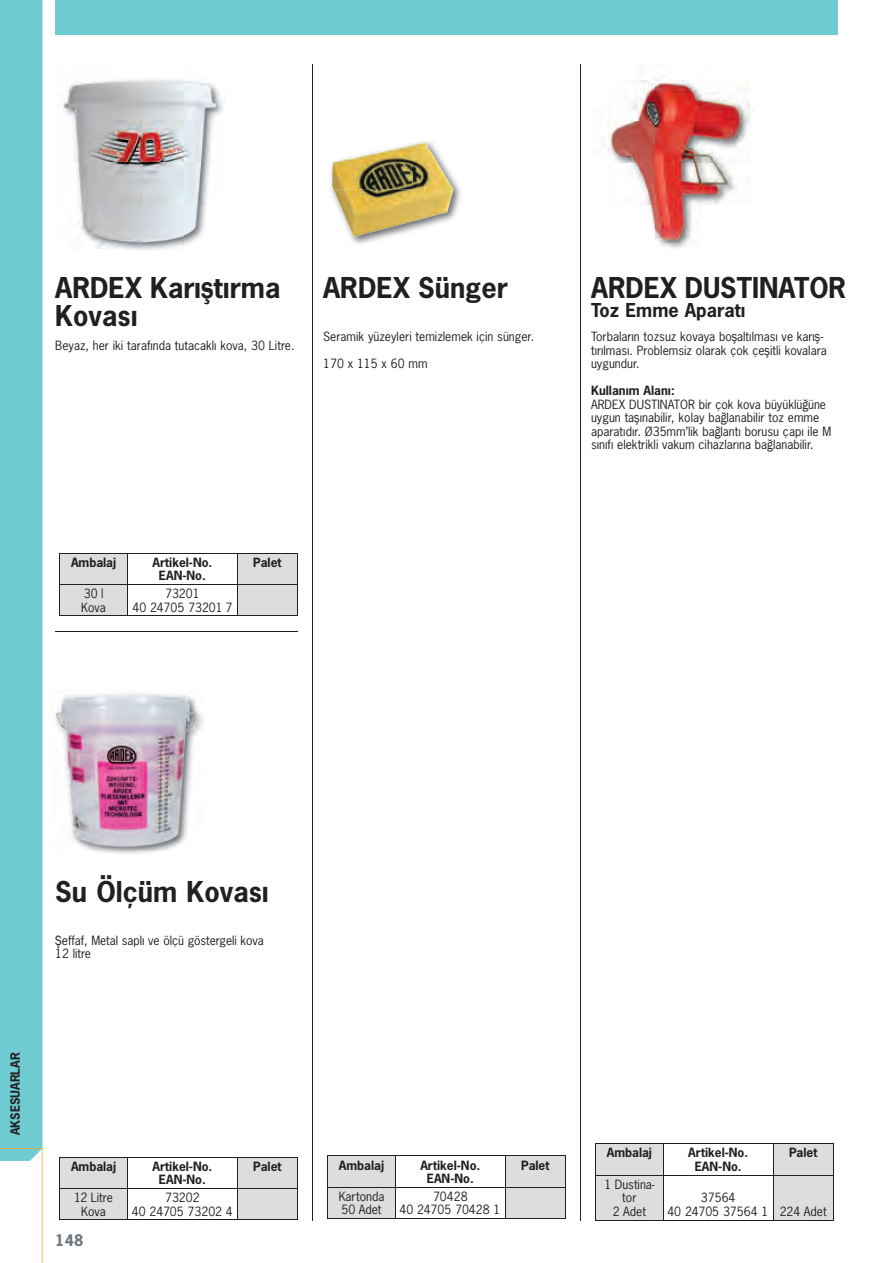
<style>
.page{position:relative;width:893px;height:1263px;background:#fff}
.page>*{position:absolute;margin:0;border:0;box-sizing:border-box;transform-origin:0 0}
.t1{font:700 27px/28.5px "News Gothic Std";color:#231f20}
.t2{font:700 18px "News Gothic Std";color:#231f20}
.t3{font:700 15px "News Gothic Std";color:#6a747b}
.t4{font:12px/13.5px "News Gothic Std";color:#231f20}
.t5{font:700 12px/13.5px "News Gothic Std";color:#231f20;text-align:center}
.s1{font-family:"Franklin Gothic";font-weight:600;font-size:31.05px}
.s2{font-family:"Franklin Gothic";font-size:13.8px}
.s3{font-weight:700}
</style>
<div class="page">
<div style="left:0;top:0;width:43px;height:1148px;background:#6fcbd2"></div>
<div style="left:55px;top:0;width:783px;height:34px;background:#6fcbd2"></div>
<svg style="left:0;top:1148px;width:43px;height:115px"></svg>
<hr style="left:312px;top:64px;width:1px;height:1156px;background:#231f20">
<hr style="left:55px;top:631px;width:243px;height:1px;background:#231f20">
<hr style="left:580px;top:64px;width:1px;height:1156px;background:#231f20">
<img style="left:63px;top:79px;width:160px;height:169px">
<svg style="left:61px;top:554px;width:236px;height:61px"></svg>
<hr style="left:60px;top:553px;width:67px;height:1px;background:#231f20">
<hr style="left:60px;top:554px;width:1px;height:30px;background:#231f20">
<hr style="left:127px;top:553px;width:111px;height:1px;background:#231f20">
<hr style="left:127px;top:554px;width:1px;height:30px;background:#231f20">
<hr style="left:238px;top:553px;width:60px;height:1px;background:#231f20">
<hr style="left:237px;top:554px;width:1px;height:30px;background:#231f20">
<hr style="left:297px;top:554px;width:1px;height:30px;background:#231f20">
<hr style="left:60px;top:584px;width:67px;height:1px;background:#231f20">
<hr style="left:60px;top:585px;width:1px;height:30px;background:#231f20">
<hr style="left:127px;top:584px;width:111px;height:1px;background:#231f20">
<hr style="left:127px;top:585px;width:1px;height:30px;background:#231f20">
<hr style="left:238px;top:584px;width:60px;height:1px;background:#231f20">
<hr style="left:237px;top:585px;width:1px;height:30px;background:#231f20">
<hr style="left:297px;top:585px;width:1px;height:30px;background:#231f20">
<hr style="left:60px;top:615px;width:67px;height:1px;background:#231f20">
<hr style="left:127px;top:615px;width:111px;height:1px;background:#231f20">
<hr style="left:238px;top:615px;width:60px;height:1px;background:#231f20">
<img style="left:54px;top:692px;width:149px;height:157px">
<svg style="left:61px;top:1158px;width:236px;height:61px"></svg>
<hr style="left:60px;top:1157px;width:67px;height:1px;background:#231f20">
<hr style="left:60px;top:1157px;width:1px;height:31px;background:#231f20">
<hr style="left:127px;top:1157px;width:111px;height:1px;background:#231f20">
<hr style="left:127px;top:1157px;width:1px;height:31px;background:#231f20">
<hr style="left:238px;top:1157px;width:60px;height:1px;background:#231f20">
<hr style="left:237px;top:1157px;width:1px;height:31px;background:#231f20">
<hr style="left:297px;top:1157px;width:1px;height:31px;background:#231f20">
<hr style="left:60px;top:1188px;width:67px;height:1px;background:#231f20">
<hr style="left:60px;top:1189px;width:1px;height:30px;background:#231f20">
<hr style="left:127px;top:1188px;width:111px;height:1px;background:#231f20">
<hr style="left:127px;top:1189px;width:1px;height:30px;background:#231f20">
<hr style="left:238px;top:1188px;width:60px;height:1px;background:#231f20">
<hr style="left:237px;top:1189px;width:1px;height:30px;background:#231f20">
<hr style="left:297px;top:1189px;width:1px;height:30px;background:#231f20">
<hr style="left:60px;top:1219px;width:67px;height:1px;background:#231f20">
<hr style="left:127px;top:1219px;width:111px;height:1px;background:#231f20">
<hr style="left:238px;top:1219px;width:60px;height:1px;background:#231f20">
<img style="left:608px;top:80px;width:142px;height:168px">
<img style="left:608px;top:80px;width:24px;height:29px">
<img style="left:652px;top:76px;width:13px;height:4px">
<img style="left:713px;top:80px;width:37px;height:29px">
<img style="left:330px;top:141px;width:131px;height:103px">
<img style="left:332px;top:145px;width:81px;height:92px">
<img style="left:413px;top:142px;width:40px;height:79px">
<svg style="left:596px;top:1144px;width:237px;height:76px"></svg>
<hr style="left:595px;top:1143px;width:68px;height:1px;background:#231f20">
<hr style="left:595px;top:1144px;width:1px;height:31px;background:#231f20">
<hr style="left:663px;top:1143px;width:110px;height:1px;background:#231f20">
<hr style="left:663px;top:1144px;width:1px;height:31px;background:#231f20">
<hr style="left:773px;top:1143px;width:60px;height:1px;background:#231f20">
<hr style="left:773px;top:1144px;width:1px;height:31px;background:#231f20">
<hr style="left:833px;top:1144px;width:1px;height:31px;background:#231f20">
<hr style="left:595px;top:1175px;width:68px;height:1px;background:#231f20">
<hr style="left:595px;top:1175px;width:1px;height:45px;background:#231f20">
<hr style="left:663px;top:1175px;width:110px;height:1px;background:#231f20">
<hr style="left:663px;top:1175px;width:1px;height:45px;background:#231f20">
<hr style="left:773px;top:1175px;width:60px;height:1px;background:#231f20">
<hr style="left:773px;top:1175px;width:1px;height:45px;background:#231f20">
<hr style="left:833px;top:1175px;width:1px;height:45px;background:#231f20">
<hr style="left:595px;top:1220px;width:68px;height:1px;background:#231f20">
<hr style="left:663px;top:1220px;width:110px;height:1px;background:#231f20">
<hr style="left:773px;top:1220px;width:60px;height:1px;background:#231f20">
<svg style="left:328px;top:1156px;width:237px;height:62px"></svg>
<hr style="left:327px;top:1155px;width:68px;height:1px;background:#231f20">
<hr style="left:327px;top:1156px;width:1px;height:31px;background:#231f20">
<hr style="left:395px;top:1155px;width:110px;height:1px;background:#231f20">
<hr style="left:395px;top:1156px;width:1px;height:31px;background:#231f20">
<hr style="left:505px;top:1155px;width:60px;height:1px;background:#231f20">
<hr style="left:505px;top:1156px;width:1px;height:31px;background:#231f20">
<hr style="left:565px;top:1156px;width:1px;height:31px;background:#231f20">
<hr style="left:327px;top:1187px;width:68px;height:1px;background:#231f20">
<hr style="left:327px;top:1188px;width:1px;height:30px;background:#231f20">
<hr style="left:395px;top:1187px;width:110px;height:1px;background:#231f20">
<hr style="left:395px;top:1188px;width:1px;height:30px;background:#231f20">
<hr style="left:505px;top:1187px;width:60px;height:1px;background:#231f20">
<hr style="left:505px;top:1188px;width:1px;height:30px;background:#231f20">
<hr style="left:565px;top:1188px;width:1px;height:30px;background:#231f20">
<hr style="left:327px;top:1218px;width:68px;height:1px;background:#231f20">
<hr style="left:395px;top:1218px;width:110px;height:1px;background:#231f20">
<hr style="left:505px;top:1218px;width:60px;height:1px;background:#231f20">
<h1 class="t1" style="left:55px;top:273px;width:227px">ARDEX Karı<span class="s1">ş</span>tırma<br>Kovası</h1>
<p class="t4" style="left:55px;top:339px;width:241px">Beyaz, her iki tarafında tutacaklı kova, 30 Litre.</p>
<h1 class="t1" style="left:323px;top:273px;width:186px">ARDEX Sünger</h1>
<p class="t4" style="left:323px;top:330px;width:213px">Seramik yüzeyleri temizlemek için sünger.</p>
<p class="t4" style="left:323px;top:357px;width:106px">170 x 115 x 60 mm</p>
<p class="t5" style="left:71px;top:555px;width:47px">Ambalaj</p>
<p class="t5" style="left:152px;top:555px;width:61px">Artikel-No.<br>EAN-No.</p>
<p class="t5" style="left:253px;top:555px;width:30px">Palet</p>
<p class="t4" style="left:81px;top:587px;width:26px">30 l<br>Kova</p>
<p class="t4" style="left:133px;top:587px;width:101px;text-align:center">73201<br>40 24705 73201 7</p>
<h1 class="t1" style="left:591px;top:273px;width:257px">ARDEX DUSTINATOR</h1>
<h2 class="t2" style="left:591px;top:298px;width:156px">Toz Emme Aparatı</h2>
<p class="t4" style="left:591px;top:330px;width:237px">Torbaların tozsuz kovaya bo<span class="s2">ş</span>altılması ve karı<span class="s2">ş&shy;</span>tırılması. Problemsiz olarak çok çe<span class="s2">ş</span>itli kovalara uygundur.</p>
<p class="t4" style="left:591px;top:384px;width:242px"><span class="s3">Kullanım Alanı:<br></span>ARDEX DUSTINATOR bir çok kova büyüklü<span class="s2">ğ</span>üne uygun ta<span class="s2">ş</span>ınabilir, kolay ba<span class="s2">ğ</span>lanabilir toz emme aparatıdır. Ø35mm’lik ba<span class="s2">ğ</span>lantı borusu çapı ile M sınıfı elektrikli vakum cihazlarına ba<span class="s2">ğ</span>lanabilir.</p>
<h1 class="t1" style="left:55px;top:877px;width:215px">Su Ölçüm Kovası</h1>
<p class="t4" style="left:55px;top:933px;width:210px"><span class="s2">Ş</span>effaf, Metal saplı ve ölçü göstergeli kova<br>12 litre</p>
<p class="t5" style="left:8px;top:1135px;width:85px;rotate:-90deg">AKSESUARLAR</p>
<p class="t5" style="left:71px;top:1159px;width:47px">Ambalaj</p>
<p class="t5" style="left:152px;top:1159px;width:61px">Artikel-No.<br>EAN-No.</p>
<p class="t5" style="left:253px;top:1159px;width:30px">Palet</p>
<p class="t4" style="left:74px;top:1190px;width:40px;text-align:center">12 Litre<br>Kova</p>
<p class="t4" style="left:132px;top:1190px;width:102px;text-align:center">73202<br>40 24705 73202 4</p>
<p class="t3" style="left:55px;top:1230px;width:30px">148</p>
<p class="t5" style="left:339px;top:1158px;width:47px">Ambalaj</p>
<p class="t5" style="left:420px;top:1158px;width:61px">Artikel-No.<br>EAN-No.</p>
<p class="t5" style="left:521px;top:1158px;width:30px">Palet</p>
<p class="t4" style="left:339px;top:1189px;width:47px">Kartonda<br>50 Adet</p>
<p class="t4" style="left:399px;top:1189px;width:102px;text-align:center">70428<br>40 24705 70428 1</p>
<p class="t5" style="left:607px;top:1146px;width:47px">Ambalaj</p>
<p class="t5" style="left:688px;top:1146px;width:61px">Artikel-No.<br>EAN-No.</p>
<p class="t5" style="left:789px;top:1146px;width:30px">Palet</p>
<p class="t4" style="left:604px;top:1177px;width:51px;text-align:center">1 Dustina&shy;tor<br>2 Adet</p>
<p class="t4" style="left:667px;top:1191px;width:161px;text-indent:34px">37564<br>40 24705 37564 1 224 Adet</p>
</div>
